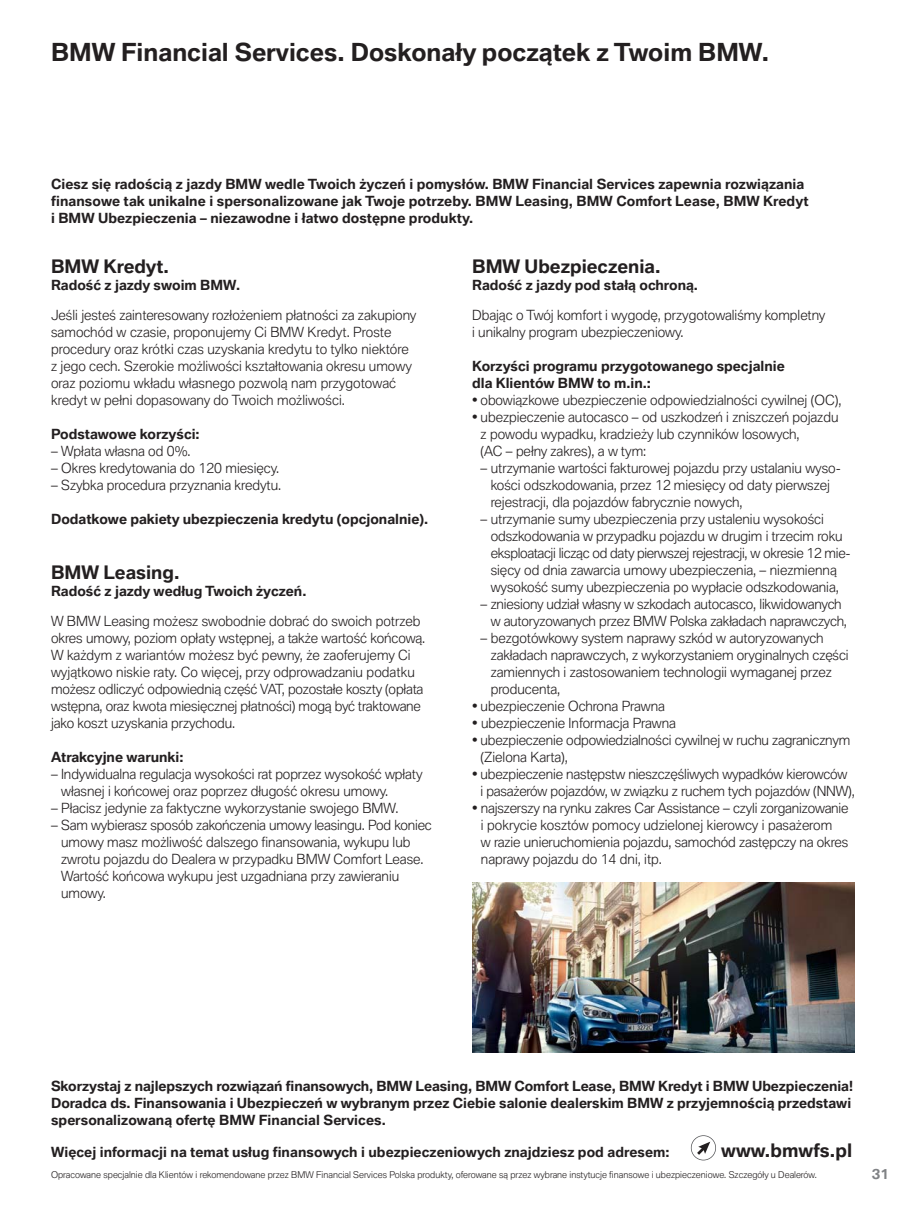
<style>
.page{position:relative;width:923px;height:1221px;background:#fff}
.page>*{position:absolute;margin:0;border:0;box-sizing:border-box;transform-origin:0 0}
.t1{font:700 24px "BMW Type Global Pro";color:#231f20}
.t2{font:700 18px "BMW Type Global Pro";color:#231f20}
.t3{font:300 13.5px/17px "BMW Type Global Pro";color:#231f20}
.t4{font:700 13.5px/17px "BMW Type Global Pro";color:#231f20}
.t5{font:700 13.5px "BMW Type Global Pro";color:#808285}
.t6{font:300 9px "BMW Type Global Pro";letter-spacing:.005em;color:#231f20}
</style>
<div class="page">
<div style="left:691px;top:1135px;width:25px;height:25px;border:2px solid #58595b;border-radius:50%"></div>
<svg style="left:697px;top:1141px;width:13px;height:13px"></svg>
<img style="left:472px;top:882px;width:383px;height:170px">
<h1 class="t1" style="left:51px;top:43px;width:719px">BMW Financial Services. Doskonały początek z Twoim BMW.</h1>
<p class="t4" style="left:51px;top:177px;width:759px">Ciesz się radością z jazdy BMW wedle Twoich życzeń i pomysłów. BMW Financial Services zapewnia rozwiązania finansowe tak unikalne i spersonalizowane jak Twoje potrzeby. BMW Leasing, BMW Comfort Lease, BMW Kredyt i BMW Ubezpieczenia – niezawodne i łatwo dostępne produkty.</p>
<h2 class="t2" style="left:51px;top:259px;width:119px">BMW Kredyt.</h2>
<p class="t4" style="left:51px;top:278px;width:191px">Radość z jazdy swoim BMW.</p>
<p class="t3" style="left:51px;top:307px;width:367px">Jeśli jesteś zainteresowany rozłożeniem płatności za zakupiony samochód w czasie, proponujemy Ci BMW Kredyt. Proste procedury oraz krótki czas uzyskania kredytu to tylko niektóre z jego cech. Szerokie możliwości kształtowania okresu umowy oraz poziomu wkładu własnego pozwolą nam przygotować kredyt w pełni dopasowany do Twoich możliwości.</p>
<p class="t4" style="left:51px;top:426px;width:150px">Podstawowe korzyści:</p>
<p class="t3" style="left:51px;top:443px;width:141px">– Wpłata własna od 0%.</p>
<p class="t3" style="left:51px;top:460px;width:230px">– Okres kredytowania do 120 miesięcy.</p>
<p class="t3" style="left:51px;top:477px;width:232px">– Szybka procedura przyznania kredytu.</p>
<p class="t4" style="left:51px;top:511px;width:378px">Dodatkowe pakiety ubezpieczenia kredytu (opcjonalnie).</p>
<h2 class="t2" style="left:51px;top:565px;width:130px">BMW Leasing.</h2>
<p class="t4" style="left:51px;top:584px;width:257px">Radość z jazdy według Twoich życzeń.</p>
<p class="t3" style="left:51px;top:614px;width:376px">W BMW Leasing możesz swobodnie dobrać do swoich potrzeb okres umowy, poziom opłaty wstępnej, a także wartość końcową.<br>W każdym z wariantów możesz być pewny, że zaoferujemy Ci wyjątkowo niskie raty. Co więcej, przy odprowadzaniu podatku możesz odliczyć odpowiednią część VAT, pozostałe koszty (opłata wstępna, oraz kwota miesięcznej płatności) mogą być traktowane jako koszt uzyskania przychodu.</p>
<p class="t4" style="left:51px;top:750px;width:134px">Atrakcyjne warunki:</p>
<p class="t3" style="left:61px;top:767px;width:363px;text-indent:-10px">– Indywidualna regulacja wysokości rat poprzez wysokość wpłaty własnej i końcowej oraz poprzez długość okresu umowy.</p>
<p class="t3" style="left:51px;top:801px;width:349px">– Płacisz jedynie za faktyczne wykorzystanie swojego BMW.</p>
<p class="t3" style="left:61px;top:818px;width:372px;text-indent:-10px">– Sam wybierasz sposób zakończenia umowy leasingu. Pod koniec umowy masz możliwość dalszego finansowania, wykupu lub zwrotu pojazdu do Dealera w przypadku BMW Comfort Lease.<br>Wartość końcowa wykupu jest uzgadniana przy zawieraniu umowy.</p>
<h2 class="t2" style="left:472px;top:259px;width:190px">BMW Ubezpieczenia.</h2>
<p class="t4" style="left:472px;top:278px;width:227px">Radość z jazdy pod stałą ochroną.</p>
<p class="t3" style="left:472px;top:307px;width:355px">Dbając o Twój komfort i wygodę, przygotowaliśmy kompletny i unikalny program ubezpieczeniowy.</p>
<p class="t4" style="left:472px;top:358px;width:314px">Korzyści programu przygotowanego specjalnie dla Klientów BMW to m.in.:</p>
<p class="t3" style="left:472px;top:392px;width:371px">• obowiązkowe ubezpieczenie odpowiedzialności cywilnej (OC),</p>
<p class="t3" style="left:480px;top:409px;width:359px;text-indent:-8px">• ubezpieczenie autocasco – od uszkodzeń i zniszczeń pojazdu z powodu wypadku, kradzieży lub czynników losowych,<br>(AC – pełny zakres), a w tym:</p>
<p class="t3" style="left:491px;top:460px;width:352px;text-indent:-10px">– utrzymanie wartości fakturowej pojazdu przy ustalaniu wyso - kości odszkodowania, przez 12 miesięcy od daty pierwszej rejestracji, dla pojazdów fabrycznie nowych,</p>
<p class="t3" style="left:491px;top:511px;width:361px;text-indent:-10px">– utrzymanie sumy ubezpieczenia przy ustaleniu wysokości odszkodowania w przypadku pojazdu w drugim i trzecim roku eksploatacji licząc od daty pierwszej rejestracji, w okresie 12 mie&shy;sięcy od dnia zawarcia umowy ubezpieczenia, – niezmienną wysokość sumy ubezpieczenia po wypłacie odszkodowania,</p>
<p class="t3" style="left:491px;top:597px;width:358px;text-indent:-10px">– zniesiony udział własny w szkodach autocasco, likwidowanych w autoryzowanych przez BMW Polska zakładach naprawczych,</p>
<p class="t3" style="left:491px;top:631px;width:359px;text-indent:-10px">– bezgotówkowy system naprawy szkód w autoryzowanych zakładach naprawczych, z wykorzystaniem oryginalnych części zamiennych i zastosowaniem technologii wymaganej przez producenta,</p>
<p class="t3" style="left:472px;top:699px;width:194px">• ubezpieczenie Ochrona Prawna</p>
<p class="t3" style="left:472px;top:716px;width:205px">• ubezpieczenie Informacja Prawna</p>
<p class="t3" style="left:480px;top:733px;width:371px;text-indent:-8px">• ubezpieczenie odpowiedzialności cywilnej w ruchu zagranicznym (Zielona Karta),</p>
<p class="t3" style="left:480px;top:767px;width:376px;text-indent:-8px">• ubezpieczenie następstw nieszczęśliwych wypadków kierowców<br>i pasażerów pojazdów, w związku z ruchem tych pojazdów (NNW),</p>
<p class="t3" style="left:481px;top:801px;width:369px;text-indent:-9px">• najszerszy na rynku zakres Car Assistance – czyli zorganizowanie i pokrycie kosztów pomocy udzielonej kierowcy i pasażerom<br>w razie unieruchomienia pojazdu, samochód zastępczy na okres naprawy pojazdu do 14 dni, itp.</p>
<p class="t4" style="left:51px;top:1078px;width:804px">Skorzystaj z najlepszych rozwiązań finansowych, BMW Leasing, BMW Comfort Lease, BMW Kredyt i BMW Ubezpieczenia!<br>Doradca ds. Finansowania i Ubezpieczeń w wybranym przez Ciebie salonie dealerskim BMW z przyjemnością przedstawi spersonalizowaną ofertę BMW Financial Services.</p>
<p class="t4" style="left:51px;top:1144px;width:620px">Więcej informacji na temat usług finansowych i ubezpieczeniowych znajdziesz pod adresem:</p>
<h2 class="t2" style="left:721px;top:1143px;width:132px">www.bmwfs.pl</h2>
<p class="t6" style="left:51px;top:1171px;width:767px">Opracowane specjalnie dla Klientów i rekomendowane przez BMW Financial Services Polska produkty, oferowane są przez wybrane instytucje finansowe i ubezpieczeniowe. Szczegóły u Dealerów.</p>
<p class="t5" style="left:872px;top:1168px;width:18px">31</p>
</div>
